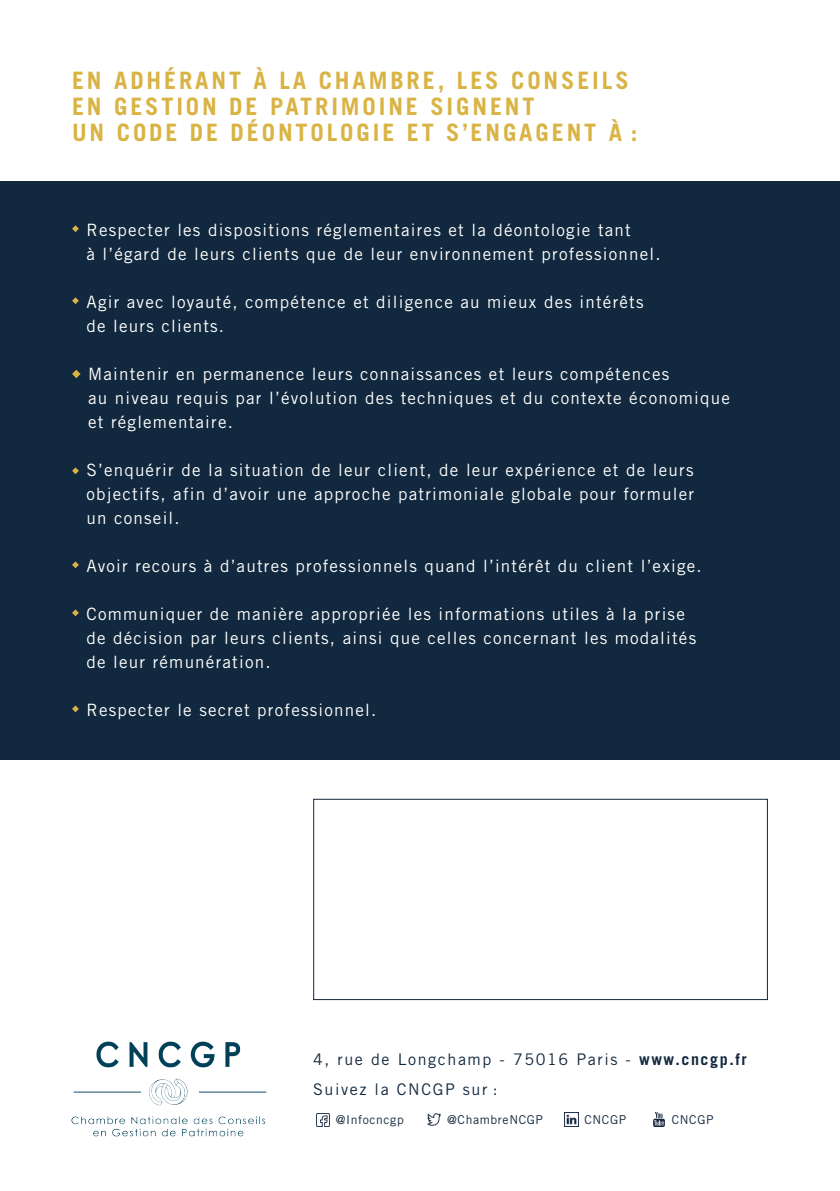
<style>
.page{position:relative;width:840px;height:1191px;background:#fff}
.page>*{position:absolute;margin:0;border:0;box-sizing:border-box;transform-origin:0 0}
.t1{font:700 24px/26px "Trade Gothic LT Std";letter-spacing:.12em;color:#d9b343}
.t2{font:17px/24px "Trade Gothic LT Std";letter-spacing:.07em;color:#fff}
.t3{font:16px "Trade Gothic LT Std";letter-spacing:.1em;color:#11283e}
.t4{font:12.2px "Trade Gothic LT Std";letter-spacing:.05em;color:#11283e}
.s1{font-weight:700}
</style>
<div class="page">
<div style="left:0;top:181px;width:839px;height:578px;background:#11283e"></div>
<svg style="left:72px;top:225px;width:7px;height:7px"></svg>
<svg style="left:72px;top:297px;width:7px;height:7px"></svg>
<svg style="left:72px;top:370px;width:8px;height:8px"></svg>
<svg style="left:72px;top:467px;width:7px;height:7px"></svg>
<svg style="left:72px;top:561px;width:7px;height:7px"></svg>
<svg style="left:72px;top:609px;width:7px;height:7px"></svg>
<svg style="left:72px;top:705px;width:7px;height:7px"></svg>
<img style="left:71px;top:1041px;width:196px;height:96px">
<div style="left:313px;top:798px;width:454px;height:202px;border:1px solid #11283e"></div>
<svg style="left:316px;top:1113px;width:13px;height:13px"></svg>
<svg style="left:427px;top:1113px;width:13px;height:13px"></svg>
<img style="left:564px;top:1112px;width:14px;height:14px">
<img style="left:653px;top:1113px;width:12px;height:13px">
<h1 class="t1" style="left:72px;top:67px;width:566px">EN ADHÉRANT À LA CHAMBRE, LES CONSEILS<br>EN GESTION DE PATRIMOINE SIGNENT<br>UN CODE DE DÉONTOLOGIE ET S’ENGAGENT À :</h1>
<p class="t2" style="left:86px;top:218px;width:575px">Respecter les dispositions réglementaires et la déontologie tant<br>à l’égard de leurs clients que de leur environnement professionnel.</p>
<p class="t2" style="left:86px;top:290px;width:558px">Agir avec loyauté, compétence et diligence au mieux des intérêts de leurs clients.</p>
<p class="t2" style="left:88px;top:362px;width:643px">Maintenir en permanence leurs connaissances et leurs compétences<br>au niveau requis par l’évolution des techniques et du contexte économique et réglementaire.</p>
<p class="t2" style="left:86px;top:458px;width:608px;text-align:justify">S’enquérir de la situation de leur client, de leur expérience et de leurs objectifs, afin d’avoir une approche patrimoniale globale pour formuler un conseil.</p>
<p class="t2" style="left:86px;top:554px;width:616px">Avoir recours à d’autres professionnels quand l’intérêt du client l’exige.</p>
<p class="t2" style="left:86px;top:602px;width:611px">Communiquer de manière appropriée les informations utiles à la prise de décision par leurs clients, ainsi que celles concernant les modalités de leur rémunération.</p>
<p class="t2" style="left:86px;top:698px;width:291px">Respecter le secret professionnel.</p>
<p class="t3" style="left:313px;top:1049px;width:435px">4, rue de Longchamp - 75016 Paris - <span class="s1">www.cncgp.fr</span></p>
<p class="t3" style="left:313px;top:1079px;width:186px">Suivez la CNCGP sur :</p>
<p class="t4" style="left:335px;top:1112px;width:70px">@Infocncgp</p>
<p class="t4" style="left:447px;top:1112px;width:97px">@ChambreNCGP</p>
<p class="t4" style="left:584px;top:1112px;width:43px">CNCGP</p>
<p class="t4" style="left:671px;top:1112px;width:43px">CNCGP</p>
</div>
